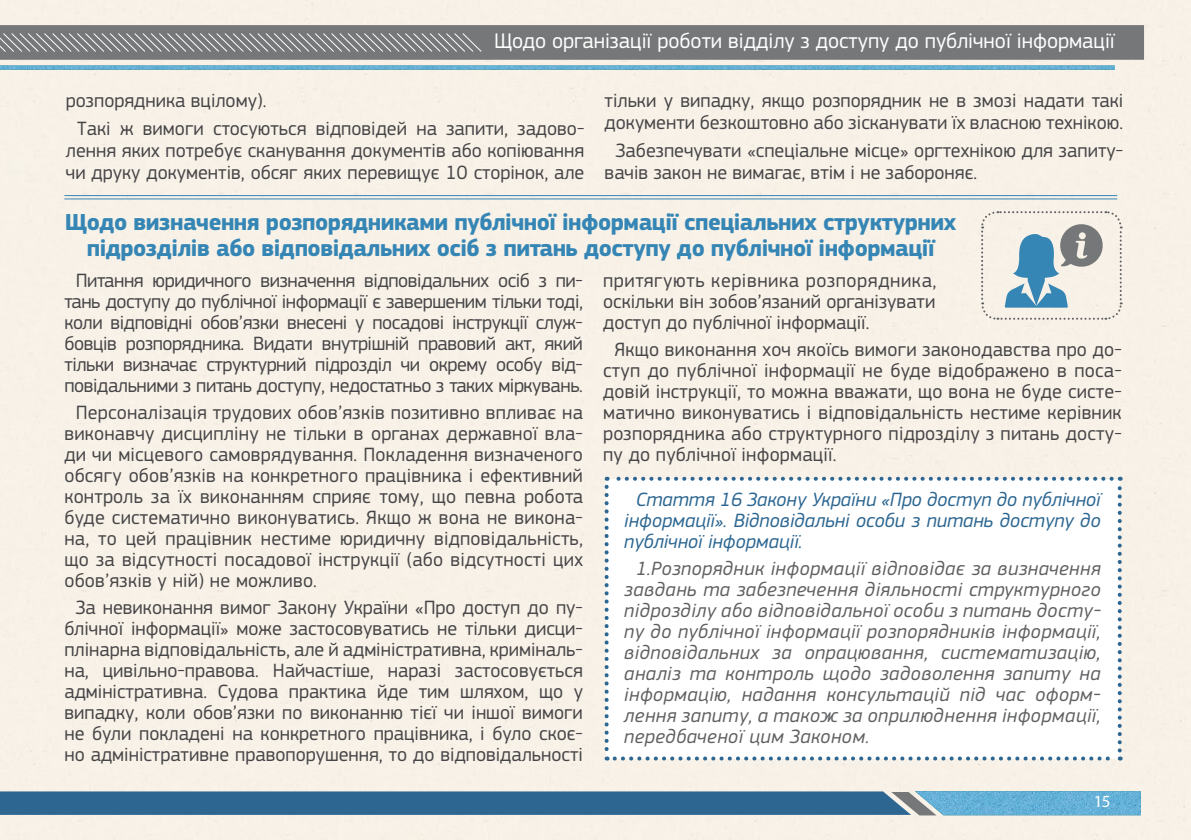
<style>
.page{position:relative;width:1191px;height:840px;background:#fff}
.page>*{position:absolute;margin:0;border:0;box-sizing:border-box;transform-origin:0 0}
.t1{font:700 24px/26px "Amadeus";letter-spacing:-.02em;color:#3586b5;text-align:center}
.t2{font:22px "Amadeus";color:#fff}
.t3{font:20px/21px "Amadeus";color:#464547}
.t4{font:italic 20px/21px "Amadeus";letter-spacing:.02em;color:#5f6062;text-align:justify}
.t5{font:20px/21px "Amadeus";letter-spacing:-.02em;color:#464547;text-align:center}
.t6{font:italic 20px/21px "Amadeus";color:#2c6691;text-align:justify}
.t7{font:17.2px "Myriad Pro";color:#fff}
</style>
<div class="page">
<div style="left:0;top:0;width:1191px;height:839px;background:#f8f1e7"></div>
<div style="left:0;top:25px;width:1144px;height:35px;background:#757779"></div>
<img style="left:0;top:66px;width:1115px;height:4px">
<svg style="left:0;top:789px;width:1140px;height:27px;background:#5185a7"></svg>
<svg style="left:0;top:33px;width:482px;height:19px"></svg>
<div style="left:606px;top:478px;width:513px;height:280px;background:#fff"></div>
<svg style="left:604px;top:486px;width:4px;height:274px"></svg>
<svg style="left:614px;top:756px;width:506px;height:4px"></svg>
<svg style="left:1117px;top:476px;width:4px;height:274px"></svg>
<svg style="left:606px;top:476px;width:505px;height:4px;background:#b5c4cd"></svg>
<hr style="left:64px;top:195px;width:1053px;height:1px;background:#3586b5">
<hr style="left:64px;top:198px;width:1053px;height:1px;background:#3586b5">
<svg style="left:980px;top:210px;width:142px;height:110px;background:#c9d1d2"></svg>
<p class="t2" style="left:494px;top:28px;width:622px">Щодо організації роботи відділу з доступу до публічної інформації</p>
<p class="t3" style="left:77px;top:87px;width:509px;line-height:27.6px;text-indent:-11px">розпорядника вцілому).<br>Такі ж вимоги стосуються відповідей на запити, задово-</p>
<p class="t3" style="left:66px;top:139px;width:520px;line-height:22px">лення яких потребує сканування документів або копіювання чи друку документів, обсяг яких перевищує 10 сторінок, але</p>
<p class="t3" style="left:604px;top:90px;width:520px;line-height:22px">тільки у випадку, якщо розпорядник не в змозі надати такі документи безкоштовно або зісканувати їх власною технікою.</p>
<p class="t3" style="left:604px;top:139px;width:520px;line-height:22px;text-indent:11px">Забезпечувати «спеціальне місце» оргтехнікою для запиту&shy;вачів закон не вимагає, втім і не забороняє.</p>
<p class="t1" style="left:65px;top:209px;width:892px">Щодо визначення розпорядниками публічної інформації спеціальних структурних підрозділів або відповідальних осіб з питань доступу до публічної інформації</p>
<p class="t5" style="left:64px;top:270px;width:520px">Питання юридичного визначення відповідальних осіб з пи&shy;тань доступу до публічної інформації є завершеним тільки тоді, коли відповідні обов’язки внесені у посадові інструкції служ&shy;бовців розпорядника. Видати внутрішній правовий акт, який тільки визначає структурний підрозділ чи окрему особу від&shy;повідальними з питань доступу, недостатньо з таких міркувань.</p>
<p class="t3" style="left:64px;top:401px;width:520px;text-align:justify;text-indent:11px">Персоналізація трудових обов’язків позитивно впливає на виконавчу дисципліну не тільки в органах державної вла&shy;ди чи місцевого самоврядування. Покладення визначеного обсягу обов’язків на конкретного працівника і ефективний контроль за їх виконанням сприяє тому, що певна робота буде систематично виконуватись. Якщо ж вона не викона&shy;на, то цей працівник нестиме юридичну відповідальність, що за відсутності посадової інструкції (або відсутності цих обов’язків у ній) не можливо.</p>
<p class="t3" style="left:64px;top:596px;width:520px;text-align:center">За невиконання вимог Закону України «Про доступ до пу&shy;блічної інформації» може застосовуватись не тільки дисци&shy;плінарна відповідальність, але й адміністративна, криміналь&shy;на, цивільно-правова. Найчастіше, наразі застосовується адміністративна. Судова практика йде тим шляхом, що у випадку, коли обов’язки по виконанню тієї чи іншої вимоги не були покладені на конкретного працівника, і було скоє&shy;но адміністративне правопорушення, то до відповідальності</p>
<p class="t3" style="left:603px;top:270px;width:335px;text-align:justify">притягують керівника розпорядника, оскільки він зобов’язаний організувати доступ до публічної інформації.</p>
<p class="t3" style="left:603px;top:338px;width:520px;text-align:justify;text-indent:11px">Якщо виконання хоч якоїсь вимоги законодавства про до&shy;ступ до публічної інформації не буде відображено в поса&shy;довій інструкції, то можна вважати, що вона не буде систе&shy;матично виконуватись і відповідальність нестиме керівник розпорядника або структурного підрозділу з питань досту&shy;пу до публічної інформації.</p>
<p class="t6" style="left:624px;top:488px;width:478px;text-indent:11px">Стаття 16 Закону України «Про доступ до публічної інформації». Відповідальні особи з питань доступу до публічної інформації.</p>
<p class="t4" style="left:624px;top:557px;width:478px;text-indent:11px">1.Розпорядник інформації відповідає за визначення завдань та забезпечення діяльності структурного підрозділу або відповідальної особи з питань досту&shy;пу до публічної інформації розпорядників інформації, відповідальних за опрацювання, систематизацію, аналіз та контроль щодо задоволення запиту на інформацію, надання консультацій під час оформ&shy;лення запиту, а також за оприлюднення інформації, передбаченої цим Законом.</p>
<p class="t7" style="left:1094px;top:790px;width:18px">15</p>
</div>
